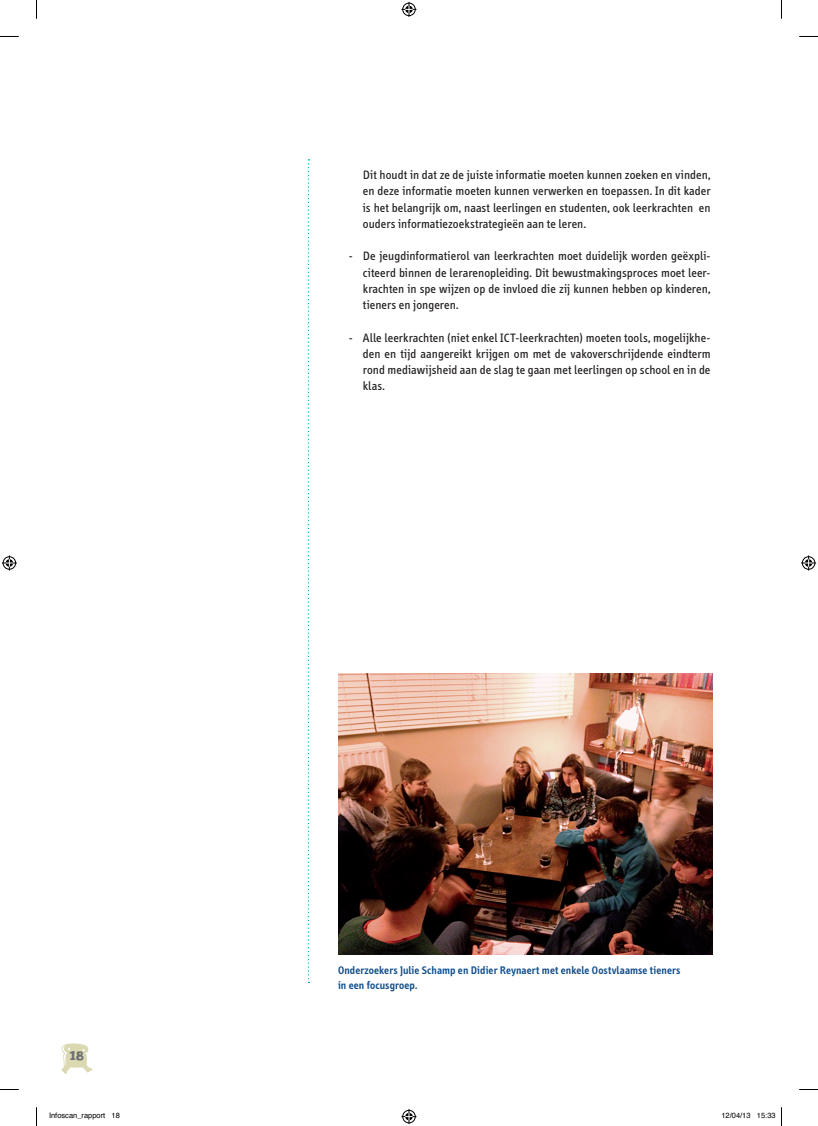
<style>
.page{position:relative;width:818px;height:1126px;background:#fff}
.page>*{position:absolute;margin:0;border:0;box-sizing:border-box;transform-origin:0 0}
.t1{font:12.5px/16.2px "Info";letter-spacing:.01em;color:#231f20;text-align:justify}
.t2{font:600 11.25px/15px "Info";letter-spacing:.015em;color:#0f4e8c}
.t3{font:11.25px "Cakewalk";color:#6c6d70}
.t4{font:7.5px "Helvetica";color:#000}
</style>
<div class="page">
<svg style="left:61px;top:1043px;width:32px;height:31px"></svg>
<svg style="left:308px;top:159px;width:1px;height:824px"></svg>
<img style="left:338px;top:673px;width:373px;height:281px">
<svg style="left:0;top:36px;width:19px;height:1px"></svg>
<svg style="left:799px;top:36px;width:18px;height:1px"></svg>
<svg style="left:0;top:1089px;width:19px;height:1px"></svg>
<svg style="left:799px;top:1089px;width:18px;height:1px"></svg>
<svg style="left:36px;top:0;width:1px;height:19px"></svg>
<svg style="left:36px;top:1107px;width:1px;height:18px"></svg>
<svg style="left:401px;top:2px;width:15px;height:15px"></svg>
<svg style="left:401px;top:1109px;width:15px;height:14px"></svg>
<svg style="left:2px;top:555px;width:15px;height:15px"></svg>
<svg style="left:801px;top:555px;width:14px;height:15px"></svg>
<p class="t1" style="left:362px;top:167px;width:349px">Dit houdt in dat ze de juiste informatie moeten kunnen zoeken en vinden, en deze informatie moeten kunnen verwerken en toepassen. In dit kader is het belangrijk om, naast leerlingen en studenten, ook leerkrachten en ouders informatiezoekstrategieën aan te leren.</p>
<p class="t1" style="left:362px;top:248px;width:349px;text-indent:-14px">- De jeugdinformatierol van leerkrachten moet duidelijk worden geëxpli&shy;citeerd binnen de lerarenopleiding. Dit bewustmakingsproces moet leer&shy;krachten in spe wijzen op de invloed die zij kunnen hebben op kinderen, tieners en jongeren.</p>
<p class="t1" style="left:362px;top:329px;width:349px;text-indent:-14px">- Alle leerkrachten (niet enkel ICT-leerkrachten) moeten tools, mogelijkhe&shy;den en tijd aangereikt krijgen om met de vakoverschrijdende eindterm rond mediawijsheid aan de slag te gaan met leerlingen op school en in de klas.</p>
<p class="t3" style="left:69px;top:1049px;width:16px">18</p>
<p class="t2" style="left:338px;top:962px;width:343px">Onderzoekers Julie Schamp en Didier Reynaert met enkele Oostvlaamse tieners in een focusgroep.</p>
<p class="t4" style="left:49px;top:1109px;width:72px">Infoscan_rapport 18</p>
<p class="t4" style="left:721px;top:1109px;width:56px">12/04/13 15:33</p>
</div>
